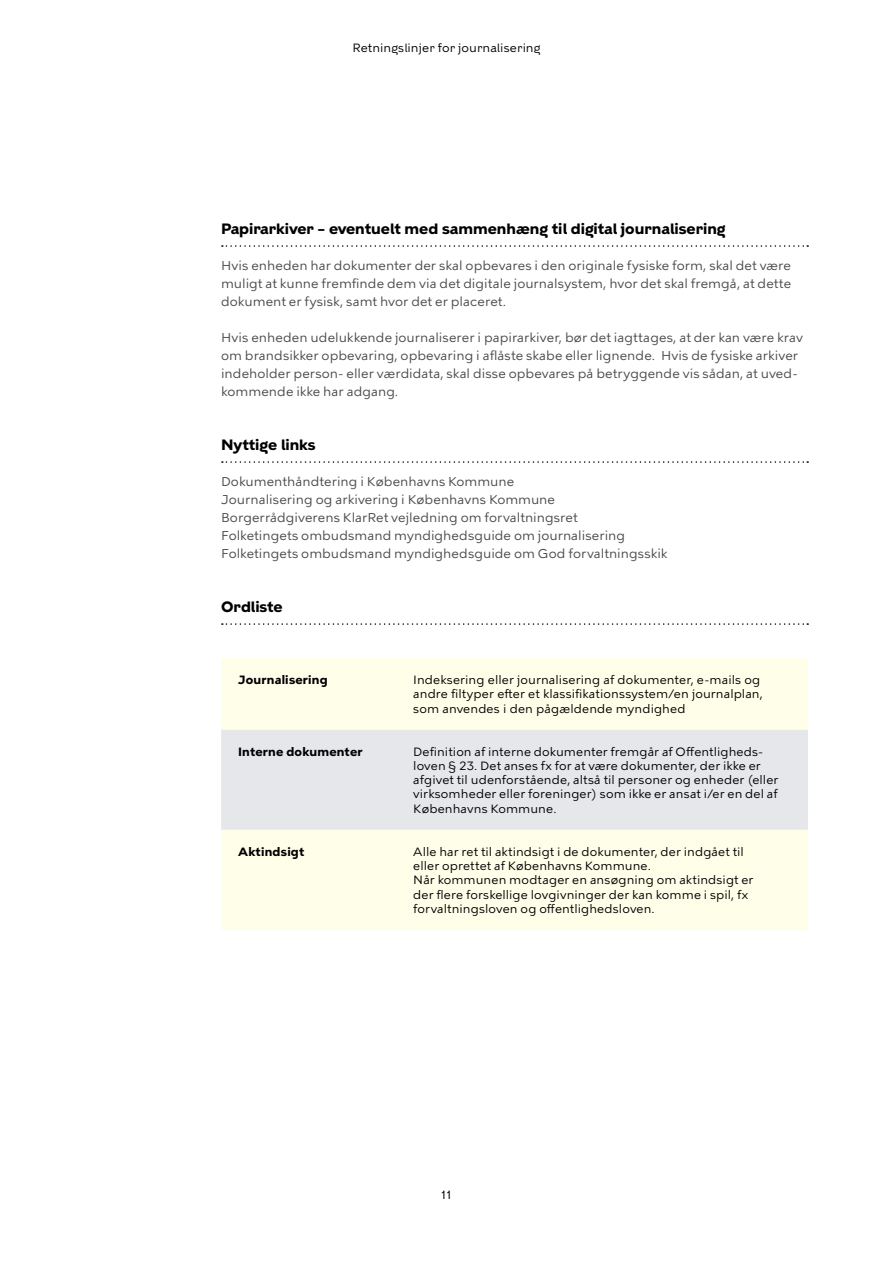
<style>
.page{position:relative;width:893px;height:1263px;background:#fff}
.page>*{position:absolute;margin:0;border:0;box-sizing:border-box;transform-origin:0 0}
.t1{font:700 15px "KBH";color:#000}
.t2{font:12.75px/18px "KBH";letter-spacing:.005em;color:#4a4a49}
.t3{font:12px/14.2px "KBH Tekst";letter-spacing:.01em;color:#000}
.t4{font:700 12px "KBH Tekst";letter-spacing:.015em;color:#000}
.t5{font:12px "KBH";letter-spacing:.01em;color:#000}
</style>
<div class="page">
<div style="left:221px;top:658px;width:587px;height:272px;background:#fffee9"></div>
<div style="left:221px;top:730px;width:587px;height:100px;background:#e5e7ea"></div>
<svg style="left:222px;top:245px;width:586px;height:2px"></svg>
<svg style="left:222px;top:461px;width:586px;height:2px"></svg>
<svg style="left:222px;top:623px;width:586px;height:2px"></svg>
<p class="t5" style="left:352px;top:40px;width:189px">Retningslinjer for journalisering</p>
<p class="t1" style="left:221px;top:220px;width:506px">Papirarkiver – eventuelt med sammenhæng til digital journalisering</p>
<p class="t2" style="left:221px;top:256px;width:572px;text-align:justify">Hvis enheden har dokumenter der skal opbevares i den originale fysiske form, skal det være muligt at kunne fremfinde dem via det digitale journalsystem, hvor det skal fremgå, at dette dokument er fysisk, samt hvor det er placeret.</p>
<p class="t2" style="left:221px;top:328px;width:583px">Hvis enheden udelukkende journaliserer i papirarkiver, bør det iagttages, at der kan være krav om brandsikker opbevaring, opbevaring i aflåste skabe eller lignende. Hvis de fysiske arkiver indeholder person- eller værdidata, skal disse opbevares på betryggende vis sådan, at uved&shy;kommende ikke har adgang.</p>
<p class="t1" style="left:221px;top:436px;width:96px">Nyttige links</p>
<p class="t2" style="left:221px;top:472px;width:448px">Dokumenthåndtering i Københavns Kommune<br>Journalisering og arkivering i Københavns Kommune Borgerrådgiverens KlarRet vejledning om forvaltningsret<br>Folketingets ombudsmand myndighedsguide om journalisering Folketingets ombudsmand myndighedsguide om God forvaltningsskik</p>
<p class="t1" style="left:221px;top:598px;width:63px">Ordliste</p>
<p class="t4" style="left:238px;top:673px;width:91px">Journalisering</p>
<p class="t3" style="left:413px;top:673px;width:351px">Indeksering eller journalisering af dokumenter, e-mails og andre filtyper efter et klassifikationssystem/en journalplan, som anvendes i den pågældende myndighed</p>
<p class="t4" style="left:238px;top:744px;width:126px">Interne dokumenter</p>
<p class="t3" style="left:413px;top:744px;width:367px">Definition af interne dokumenter fremgår af Offentligheds&shy;loven § 23. Det anses fx for at være dokumenter, der ikke er afgivet til udenforstående, altså til personer og enheder (eller virksomheder eller foreninger) som ikke er ansat i/er en del af Københavns Kommune.</p>
<p class="t4" style="left:238px;top:844px;width:68px">Aktindsigt</p>
<p class="t3" style="left:413px;top:844px;width:342px">Alle har ret til aktindsigt i de dokumenter, der indgået til eller oprettet af Københavns Kommune.<br>Når kommunen modtager en ansøgning om aktindsigt er der flere forskellige lovgivninger der kan komme i spil, fx forvaltningsloven og offentlighedsloven.</p>
<p class="t5" style="left:441px;top:1187px;width:12px">11</p>
</div>
